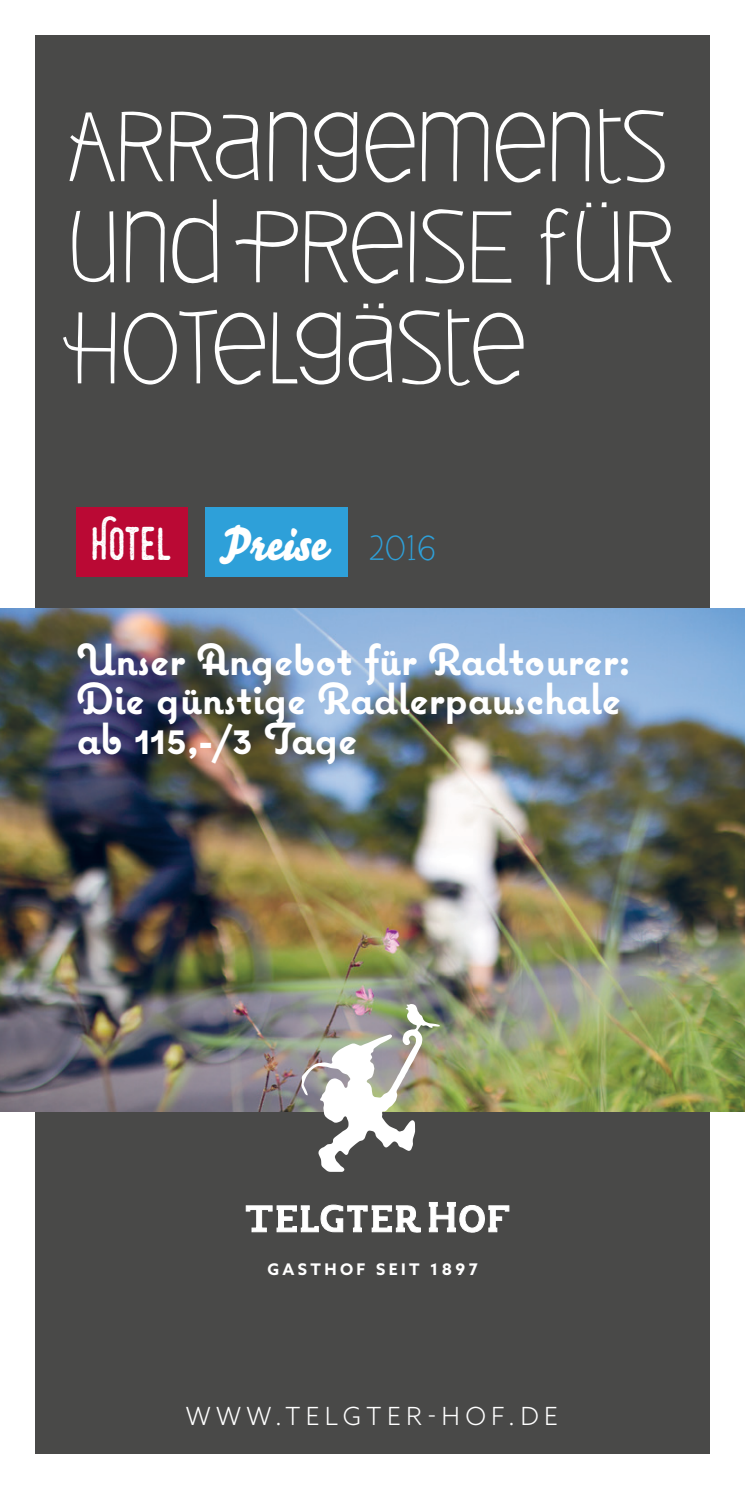
<style>
.page{position:relative;width:745px;height:1489px;background:#fff}
.page>*{position:absolute;margin:0;border:0;box-sizing:border-box;transform-origin:0 0}
.t1{font:101px/101px "Deibi";color:#fff}
.t2{font:98.5px "Deibi";color:#fff}
.t3{font:45.25px "Bello Pro";color:#fff}
.t4{font:700 44.25px/39.5px "Coquette";color:#fff}
.t5{font:35.5px "Deibi";color:#2ea0d9}
.t6{font:300 25px "Azo Sans";letter-spacing:.21em;color:#fff}
.t7{font:700 16px "Azo Sans";letter-spacing:.21em;color:#fff}
.s1{font-family:"Swistblnk Monthoers"}
</style>
<div class="page">
<div style="left:35px;top:35px;width:674px;height:1418px;background:#494948"></div>
<div style="left:77px;top:507px;width:111px;height:70px;background:#ba0934"></div>
<div style="left:205px;top:507px;width:142px;height:70px;background:#2ea0d9"></div>
<img style="left:0;top:608px;width:744px;height:503px">
<svg style="left:246px;top:1202px;width:263px;height:30px"></svg>
<img style="left:301px;top:1003px;width:138px;height:168px">
<h2 class="t2" style="left:67px;top:92px;width:600px">ARRANGEMENTS</h2>
<h1 class="t1" style="left:67px;top:199px;width:607px">UND PREISE FÜR<br>HOTELGÄSTE</h1>
<p class="t3" style="left:90px;top:512px;width:237px"><span class="s1">Hotel</span> Preise</p>
<p class="t5" style="left:370px;top:528px;width:67px">2016</p>
<p class="t4" style="left:77px;top:639px;width:555px">Unser Angebot für Radtourer:<br>Die günstige Radlerpauschale ab 115,-/3 Tage</p>
<p class="t7" style="left:267px;top:1258px;width:212px">GASTHOF SEIT 1897</p>
<p class="t6" style="left:186px;top:1399px;width:373px">WWW.TELGTER-HOF.DE</p>
</div>
